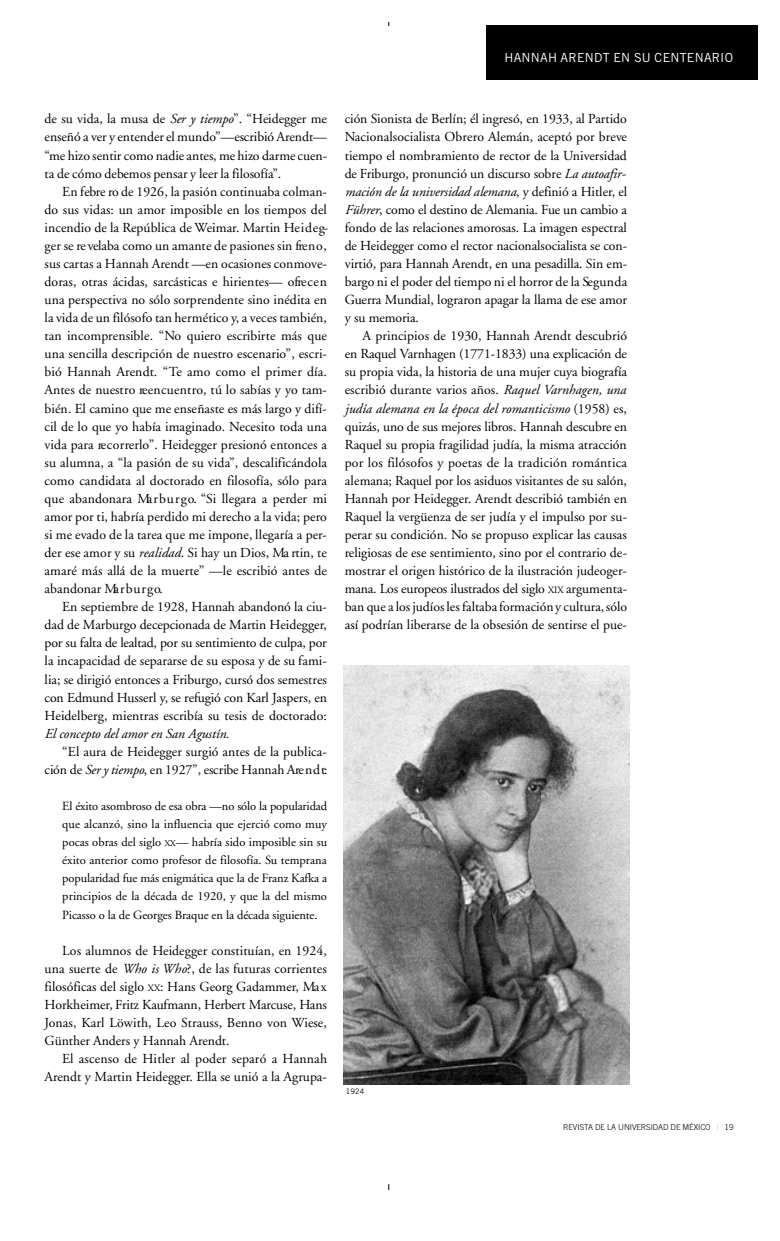
<style>
.page{position:relative;width:780px;height:1241px;background:#fff}
.page>*{position:absolute;margin:0;border:0;box-sizing:border-box;transform-origin:0 0}
.t1{font:13.75px/18px "Adobe Garamond";color:#000;text-align:justify}
.t2{font:italic 13.75px "Adobe Garamond";letter-spacing:-.005em;color:#000}
.t3{font:12.5px/18px "Adobe Garamond";letter-spacing:-.005em;color:#000;text-align:justify}
.t4{font:12.5px "Trade Gothic";letter-spacing:.02em;color:#fff}
.t5{font:300 8.12px "Trade Gothic";letter-spacing:-.01em;color:#000}
.t6{font:7.5px "Trade Gothic";color:#000}
.s1{font-style:italic}
.s2{font-size:8.75px}
.s3{font-size:9.62px}
.s4{font-weight:400;color:#bfbfbf}
</style>
<div class="page">
<div style="left:486px;top:25px;width:271px;height:55px;background:#000"></div>
<img style="left:344px;top:665px;width:285px;height:419px">
<p class="t4" style="left:504px;top:53px;width:230px">HANNAH ARENDT EN SU CENTENARIO</p>
<p class="t1" style="left:45px;top:111px;width:284px">de su vida, la musa de <span class="s1">Ser y tiempo</span>”. “Heidegger me enseñó a ver y entender el mundo”—escribió Are n d t— “me hizo sentir como nadie antes, me hizo darme cuen&shy;ta de cómo debemos pensar y leer la filosofía” .</p>
<p class="t1" style="left:45px;top:183px;width:285px;text-indent:18px">En febre ro de 1926, la pasión continuaba colman&shy;do sus vidas: un amor imposible en los tiempos del incendio de la República de We im a r. Ma rtin He id e g&shy;ger se re velaba como un amante de pasiones sin fre n o , sus cartas a Hannah Arendt —en ocasiones conmove&shy;doras, otras ácidas, sarcásticas e hirientes— ofre c e n una perspectiva no sólo sorprendente sino inédita en la vida de un filósofo tan hermético y, a veces también, tan incomprensible. “No quiero escribirte más que una sencilla descripción de nuestro escenario”, escri&shy;bió Hannah Arendt. “Te amo como el primer día.<br>Antes de nuestro re e n c u e n tro, tú lo sabías y yo tam&shy;bién. El camino que me enseñaste es más largo y difí&shy;cil de lo que yo había imaginado. Necesito toda una vida para re c o r re rlo”. Heidegger presionó entonces a su alumna, a “la pasión de su vida”, descalificándola como candidata al doctorado en filosofía, sólo para que abandonara Ma r b u r g o. “Si llegara a perder mi amor por ti, habría perdido mi derecho a la vida; pero si me evado de la tarea que me impone, llegaría a per&shy;der ese amor y su <span class="s1">rea lid a d</span>. Si hay un Dios, Ma rtin, te amaré más allá de la muerte” —le escribió antes de abandonar Ma r b u r g o.</p>
<p class="t1" style="left:45px;top:599px;width:284px;text-indent:18px">En septiembre de 1928, Hannah abandonó la ciu&shy;dad de Marburgo decepcionada de Martin Heidegger, por su falta de lealtad, por su sentimiento de culpa, por la incapacidad de separarse de su esposa y de su fami&shy;lia; se dirigió entonces a Friburgo, cursó dos semestres con Edmund Husserl y, se refugió con Karl Jaspers, en Heidelberg, mientras escribía su tesis de doctorado:</p>
<p class="t2" style="left:45px;top:727px;width:186px">El concepto del amor en San Agustín.</p>
<p class="t1" style="left:45px;top:743px;width:284px;text-align:right">“El aura de Heidegger surgió antes de la publica&shy;ción de <span class="s1">Ser y tiempo</span>, en 1927”, escribe Hannah Are n d t:</p>
<p class="t3" style="left:62px;top:798px;width:266px">El éxito asombroso de esa obra —no sólo la popularidad que alcanzó, sino la influencia que ejerció como muy pocas obras del siglo <span class="s2">XX</span>— habría sido imposible sin su éxito anterior como profesor de filosofía. Su temprana popularidad fue más enigmática que la de Franz Kafka a principios de la década de 1920, y que la del mismo Picasso o la de Georges Braque en la década siguiente.</p>
<p class="t1" style="left:45px;top:942px;width:284px;text-indent:18px">Los alumnos de Heidegger constituían, en 1924, una suerte de <span class="s1">Who is Who</span>?, de las futuras corrientes filosóficas del siglo <span class="s3">XX</span>: Hans Georg Gadammer, Ma x Horkheimer, Fritz Kaufmann, Herbert Marcuse, Ha n s Jonas, Karl Löwith, Leo Strauss, Benno von Wiese, Günther Anders y Hannah Arendt.</p>
<p class="t1" style="left:45px;top:1050px;width:284px;text-align:right">El ascenso de Hitler al poder separó a Hannah<br>Arendt y Martin Heidegger. Ella se unió a la Agrupa-</p>
<p class="t1" style="left:345px;top:111px;width:284px">ción Sionista de Berlín; él ingresó, en 1933, al Partido Nacionalsocialista Obrero Alemán, aceptó por breve tiempo el nombramiento de rector de la Universidad de Friburgo, pronunció un discurso sobre <span class="s1">La autoafir&shy;mación de la universidad alemana</span>, y definió a Hitler, el <span class="s1">Führer</span>, como el destino de Alemania. Fue un cambio a fondo de las relaciones amorosas. La imagen espectral de Heidegger como el rector nacionalsocialista se con&shy;virtió, para Hannah Arendt, en una pesadilla. Sin em&shy;bargo ni el poder del tiempo ni el horror de la Se g u n d a Guerra Mundial, lograron apagar la llama de ese amor y su memoria.</p>
<p class="t1" style="left:345px;top:328px;width:284px;text-indent:18px">A principios de 1930, Hannah Arendt descubrió en Raquel Varnhagen (1771-1833) una explicación de su propia vida, la historia de una mujer cuya biografía escribió durante varios años. <span class="s1">Raquel Varnhagen, una judía alemana en la época del romanticismo</span> (1958) es, quizás, uno de sus mejores libros. Hannah descubre en Raquel su propia fragilidad judía, la misma atracción por los filósofos y poetas de la tradición ro m á n tic a a lemana; Raquel por los asiduos visitantes de su salón, Hannah por Heidegger. Arendt describió también en Raquel la vergüenza de ser judía y el impulso por su&shy;perar su condición. No se propuso explicar las causas religiosas de ese sentimiento, sino por el contrario de&shy;mostrar el origen histórico de la ilustración judeoger&shy;mana. Los europeos ilustrados del siglo <span class="s3">XIX</span> argumenta&shy;ban que a los judíos les faltaba formacióny cultura,sólo así podrían liberarse de la obsesión de sentirse el pue-</p>
<p class="t6" style="left:346px;top:1088px;width:20px">1924</p>
<p class="t5" style="left:563px;top:1123px;width:172px">REVISTA DE LA UNIVERSIDAD DE MÉXICO <span class="s4">|</span> 19</p>
</div>
